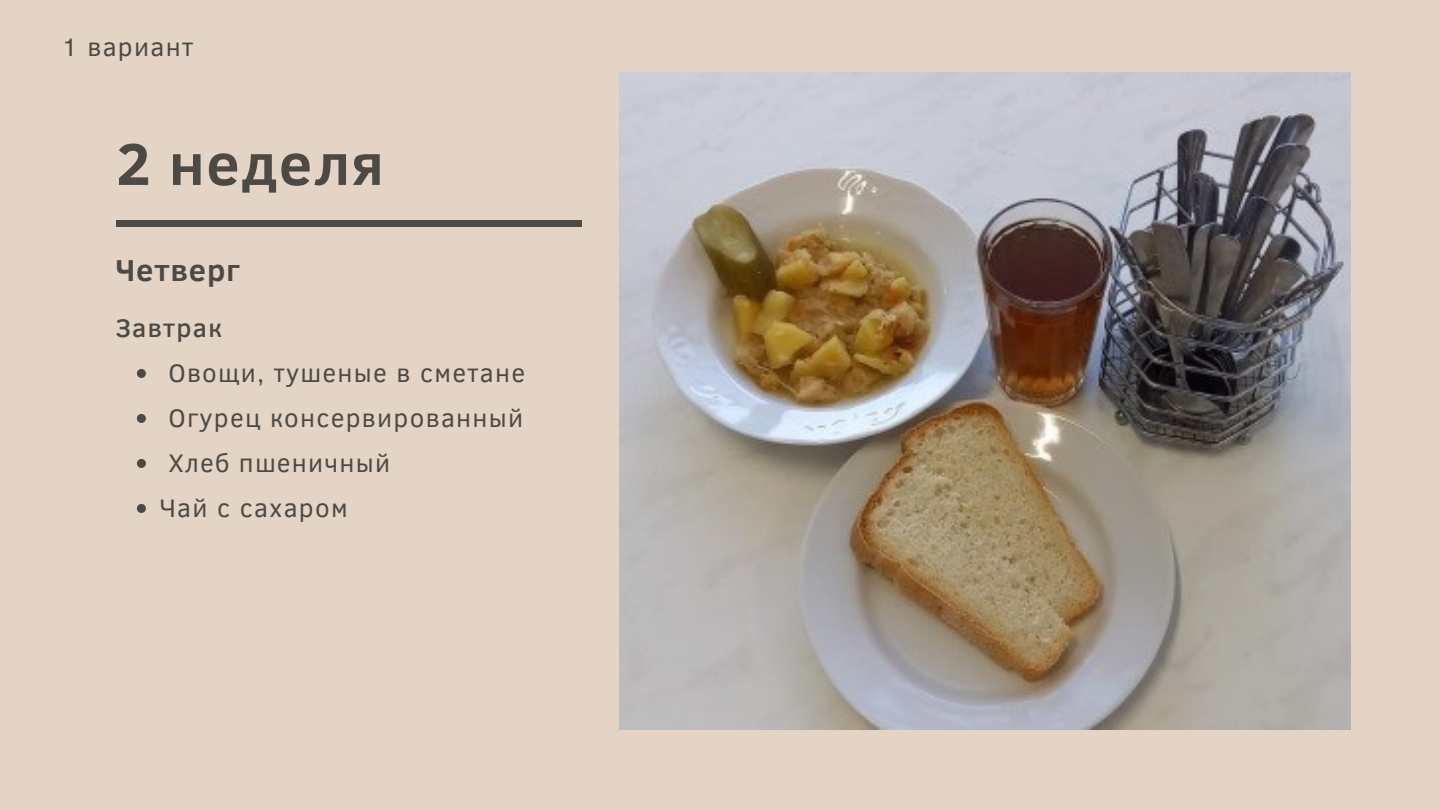
<style>
.page{position:relative;width:1440px;height:810px;background:#e4d4c5}
.page>*{position:absolute;margin:0;border:0;box-sizing:border-box;transform-origin:0 0}
.t1{font:700 60px "Clear Sans";letter-spacing:.03em;color:#4d4a46}
.t2{font:700 31px "Clear Sans";letter-spacing:.03em;color:#4d4a46}
.t3{font:26px "Clear Sans";letter-spacing:.05em;color:#4d4a46}
.t4{font:500 26px "Clear Sans";letter-spacing:.05em;color:#4d4a46}
</style>
<div class="page">
<img style="left:619px;top:72px;width:731px;height:657px">
<svg style="left:137px;top:369px;width:9px;height:9px"></svg>
<svg style="left:137px;top:414px;width:9px;height:9px"></svg>
<svg style="left:137px;top:459px;width:9px;height:9px"></svg>
<svg style="left:137px;top:504px;width:9px;height:9px"></svg>
<div style="left:116px;top:220px;width:466px;height:7px;background:#4d4a46"></div>
<p class="t3" style="left:62px;top:28px;width:133px">1 вариант</p>
<h1 class="t1" style="left:116px;top:120px;width:269px">2 неделя</h1>
<p class="t2" style="left:116px;top:248px;width:126px">Четверг</p>
<p class="t4" style="left:116px;top:309px;width:107px">Завтрак</p>
<p class="t3" style="left:168px;top:354px;width:358px">Овощи, тушеные в сметане</p>
<p class="t3" style="left:168px;top:399px;width:357px">Огурец консервированный</p>
<p class="t3" style="left:168px;top:444px;width:223px">Хлеб пшеничный</p>
<p class="t3" style="left:160px;top:489px;width:189px">Чай с сахаром</p>
</div>
